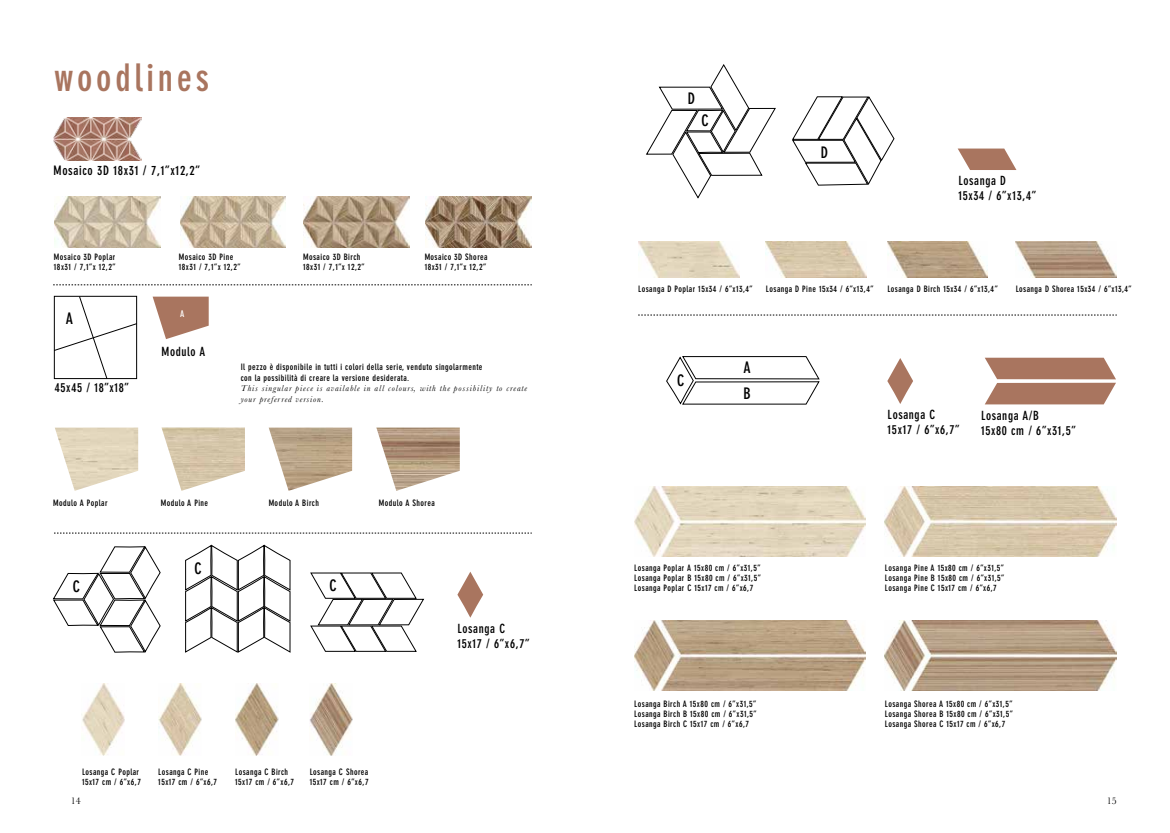
<style>
.page{position:relative;width:1170px;height:833px;background:#fff}
.page>*{position:absolute;margin:0;border:0;box-sizing:border-box;transform-origin:0 0}
.t1{font:700 condensed 37.5px "DIN Neuzeit Grotesk Std";letter-spacing:.1em;color:#a9755f}
.t2{font:700 condensed 15.75px/26px "DIN Neuzeit Grotesk Std";color:#000}
.t3{font:700 condensed 12.88px "DIN Neuzeit Grotesk Std";letter-spacing:.05em;color:#000}
.t4{font:700 condensed 12.5px/15px "DIN Neuzeit Grotesk Std";letter-spacing:.05em;color:#000}
.t5{font:10px "Baskerville";color:#000}
.t6{font:700 condensed 9.12px "DIN Neuzeit Grotesk Std";color:#fff}
.t7{font:700 condensed 8.75px/10px "DIN Neuzeit Grotesk Std";letter-spacing:.05em;color:#000}
.t8{font:italic 8.75px/10.5px "Baskerville";letter-spacing:.1em;color:#000}
</style>
<div class="page">
<svg style="left:153px;top:297px;width:56px;height:42px"></svg>
<img style="left:55px;top:427px;width:83px;height:64px">
<img style="left:161px;top:427px;width:84px;height:64px">
<img style="left:269px;top:427px;width:83px;height:64px">
<img style="left:376px;top:427px;width:84px;height:64px">
<svg style="left:53px;top:296px;width:85px;height:84px"></svg>
<svg style="left:54px;top:533px;width:477px;height:1px"></svg>
<svg style="left:53px;top:285px;width:478px;height:1px"></svg>
<svg style="left:638px;top:315px;width:478px;height:1px"></svg>
<img style="left:634px;top:486px;width:231px;height:70px">
<img style="left:634px;top:620px;width:231px;height:70px">
<img style="left:884px;top:486px;width:232px;height:70px">
<img style="left:884px;top:620px;width:232px;height:70px">
<img style="left:639px;top:242px;width:100px;height:35px">
<img style="left:765px;top:242px;width:101px;height:35px">
<img style="left:887px;top:242px;width:100px;height:35px">
<img style="left:1015px;top:242px;width:100px;height:35px">
<svg style="left:957px;top:148px;width:59px;height:22px"></svg>
<svg style="left:985px;top:358px;width:130px;height:46px"></svg>
<svg style="left:666px;top:356px;width:153px;height:49px"></svg>
<svg style="left:646px;top:64px;width:129px;height:135px"></svg>
<svg style="left:792px;top:96px;width:102px;height:90px"></svg>
<svg style="left:53px;top:546px;width:108px;height:107px"></svg>
<svg style="left:185px;top:545px;width:106px;height:108px"></svg>
<svg style="left:310px;top:572px;width:114px;height:80px"></svg>
<svg style="left:457px;top:571px;width:26px;height:46px"></svg>
<svg style="left:887px;top:358px;width:26px;height:46px"></svg>
<img style="left:82px;top:683px;width:43px;height:72px">
<img style="left:159px;top:683px;width:43px;height:72px">
<img style="left:235px;top:683px;width:43px;height:72px">
<img style="left:309px;top:683px;width:43px;height:72px">
<img style="left:180px;top:196px;width:105px;height:51px">
<img style="left:304px;top:196px;width:105px;height:51px">
<img style="left:426px;top:196px;width:105px;height:51px">
<img style="left:55px;top:196px;width:105px;height:51px">
<img style="left:54px;top:117px;width:88px;height:43px">
<h1 class="t1" style="left:54px;top:56px;width:157px">woodlines</h1>
<h3 class="t3" style="left:54px;top:163px;width:148px">Mosaico 3D 18x31 / 7,1”x12,2”</h3>
<p class="t7" style="left:54px;top:252px;width:63px">Mosaico 3D Poplar<br>18x31 / 7,1”x 12,2”</p>
<p class="t7" style="left:179px;top:252px;width:63px">Mosaico 3D Pine<br>18x31 / 7,1”x 12,2”</p>
<p class="t7" style="left:303px;top:252px;width:63px">Mosaico 3D Birch<br>18x31 / 7,1”x 12,2”</p>
<p class="t7" style="left:424px;top:252px;width:64px">Mosaico 3D Shorea<br>18x31 / 7,1”x 12,2”</p>
<h2 class="t2" style="left:66px;top:305px;width:9px">A</h2>
<h3 class="t4" style="left:55px;top:380px;width:76px">45x45 / 18”x18”</h3>
<p class="t6" style="left:180px;top:308px;width:6px">A</p>
<h3 class="t4" style="left:161px;top:344px;width:45px">Modulo A</h3>
<p class="t7" style="left:241px;top:362px;width:243px;line-height:10.5px">Il pezzo è disponibile in tutti i colori della serie, venduto singolarmente con la possibilità di creare la versione desiderata.</p>
<p class="t8" style="left:241px;top:383px;width:288px">This singular piece is available in all colours, with the possibility to create your preferred version.</p>
<p class="t7" style="left:53px;top:498px;width:56px">Modulo A Poplar</p>
<h2 class="t2" style="left:73px;top:573px;width:9px">C</h2>
<p class="t7" style="left:161px;top:498px;width:49px">Modulo A Pine</p>
<h2 class="t2" style="left:194px;top:555px;width:9px">C</h2>
<p class="t7" style="left:269px;top:498px;width:52px">Modulo A Birch</p>
<h2 class="t2" style="left:329px;top:573px;width:9px">C</h2>
<p class="t7" style="left:379px;top:498px;width:57px">Modulo A Shorea</p>
<h3 class="t4" style="left:457px;top:621px;width:73px">Losanga C<br>15x17 / 6”x6,7”</h3>
<p class="t7" style="left:82px;top:767px;width:60px">Losanga C Poplar<br>15x17 cm / 6”x6,7</p>
<p class="t7" style="left:158px;top:767px;width:60px">Losanga C Pine<br>15x17 cm / 6”x6,7</p>
<p class="t7" style="left:235px;top:767px;width:60px">Losanga C Birch<br>15x17 cm / 6”x6,7</p>
<p class="t7" style="left:310px;top:767px;width:60px">Losanga C Shorea<br>15x17 cm / 6”x6,7</p>
<h2 class="t2" style="left:687px;top:86px;width:9px">D</h2>
<h2 class="t2" style="left:701px;top:107px;width:9px">C</h2>
<h2 class="t2" style="left:820px;top:139px;width:9px">D</h2>
<h3 class="t4" style="left:958px;top:173px;width:79px">Losanga D<br>15x34 / 6”x13,4”</h3>
<p class="t7" style="left:638px;top:284px;width:116px">Losanga D Poplar 15x34 / 6”x13,4”</p>
<p class="t7" style="left:766px;top:284px;width:109px">Losanga D Pine 15x34 / 6”x13,4”</p>
<p class="t7" style="left:887px;top:284px;width:112px">Losanga D Birch 15x34 / 6”x13,4”</p>
<p class="t7" style="left:1015px;top:284px;width:117px">Losanga D Shorea 15x34 / 6”x13,4”</p>
<h2 class="t2" style="left:677px;top:367px;width:9px">C</h2>
<h2 class="t2" style="left:743px;top:355px;width:9px">A<br>B</h2>
<h3 class="t4" style="left:887px;top:407px;width:73px">Losanga C<br>15x17 / 6”x6,7”</h3>
<h3 class="t4" style="left:980px;top:408px;width:96px">Losanga A/B<br>15x80 cm / 6”x31,5”</h3>
<p class="t7" style="left:634px;top:563px;width:128px;text-align:justify">Losanga Poplar A 15x80 cm / 6”x31,5” Losanga Poplar B 15x80 cm / 6”x31,5” Losanga Poplar C 15x17 cm / 6”x6,7</p>
<p class="t7" style="left:634px;top:699px;width:124px;text-align:justify">Losanga Birch A 15x80 cm / 6”x31,5” Losanga Birch B 15x80 cm / 6”x31,5” Losanga Birch C 15x17 cm / 6”x6,7</p>
<p class="t7" style="left:884px;top:563px;width:121px;text-align:justify">Losanga Pine A 15x80 cm / 6”x31,5” Losanga Pine B 15x80 cm / 6”x31,5” Losanga Pine C 15x17 cm / 6”x6,7</p>
<p class="t7" style="left:884px;top:699px;width:129px;text-align:justify">Losanga Shorea A 15x80 cm / 6”x31,5” Losanga Shorea B 15x80 cm / 6”x31,5” Losanga Shorea C 15x17 cm / 6”x6,7</p>
<p class="t5" style="left:71px;top:794px;width:11px">14</p>
<p class="t5" style="left:1106px;top:794px;width:11px">15</p>
</div>
